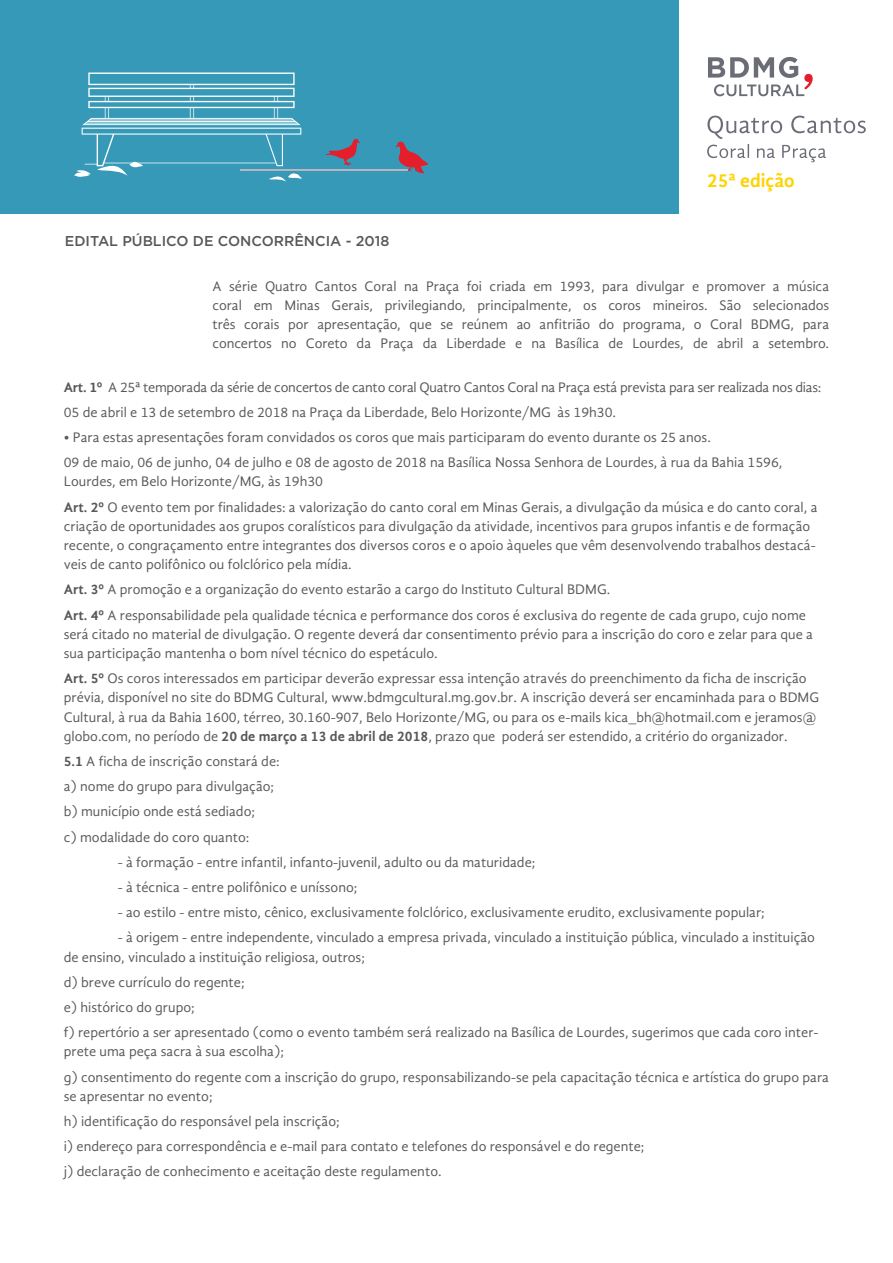
<style>
.page{position:relative;width:893px;height:1263px;background:#fff}
.page>*{position:absolute;margin:0;border:0;box-sizing:border-box;transform-origin:0 0}
.t1{font:700 19.5px "Gandhi Sans";color:#fed304}
.Texto{font:14.25px/19.2px "Gandhi Sans";color:#57585a}
.item{font:14.25px "Gandhi Sans";letter-spacing:-.02em;color:#57585a}
.t2{font:500 14.25px "Gotham";color:#57585a}
.s1{font-weight:700}
</style>
<div class="page">
<svg style="left:707px;top:116px;width:159px;height:46px"></svg>
<svg style="left:708px;top:57px;width:105px;height:39px"></svg>
<div style="left:0;top:0;width:678px;height:213px;background:#3599b7"></div>
<svg style="left:74px;top:73px;width:354px;height:109px"></svg>
<hr style="left:240px;top:170px;width:168px;height:1px;background:#fff">
<p class="t1" style="left:707px;top:169px;width:89px">25ª edição</p>
<p class="t2" style="left:65px;top:232px;width:326px">EDITAL PÚBLICO DE CONCORRÊNCIA - 2018</p>
<p class="Texto" style="left:213px;top:276px;width:618px;text-align:justify">A série Quatro Cantos Coral na Praça foi criada em 1993, para divulgar e promover a música coral em Minas Gerais, privilegiando, principalmente, os coros mineiros. São selecionados três corais por apresentação, que se reúnem ao anfitrião do programa, o Coral BDMG, para concertos no Coreto da Praça da Liberdade e na Basílica de Lourdes, de abril a setembro.</p>
<p class="item" style="left:64px;top:379px;width:759px"><span class="s1">Art. 1º</span> A 25ª temporada da série de concertos de canto coral Quatro Cantos Coral na Praça está prevista para ser realizada nos dias:</p>
<p class="Texto" style="left:64px;top:402px;width:554px">05 de abril e 13 de setembro de 2018 na Praça da Liberdade, Belo Horizonte/MG às 19h30.</p>
<p class="Texto" style="left:64px;top:428px;width:649px">• Para estas apresentações foram convidados os coros que mais participaram do evento durante os 25 anos.</p>
<p class="Texto" style="left:64px;top:453px;width:720px">09 de maio, 06 de junho, 04 de julho e 08 de agosto de 2018 na Basílica Nossa Senhora de Lourdes, à rua da Bahia 1596,<br>Lourdes, em Belo Horizonte/MG, às 19h30</p>
<p class="Texto" style="left:64px;top:497px;width:755px"><span class="s1">Art. 2º</span> O evento tem por finalidades: a valorização do canto coral em Minas Gerais, a divulgação da música e do canto coral, a criação de oportunidades aos grupos coralísticos para divulgação da atividade, incentivos para grupos infantis e de formação recente, o congraçamento entre integrantes dos diversos coros e o apoio àqueles que vêm desenvolvendo trabalhos destacá&shy;veis de canto polifônico ou folclórico pela mídia.</p>
<p class="Texto" style="left:64px;top:580px;width:548px"><span class="s1">Art. 3º</span> A promoção e a organização do evento estarão a cargo do Instituto Cultural BDMG.</p>
<p class="Texto" style="left:64px;top:605px;width:751px"><span class="s1">Art. 4º</span> A responsabilidade pela qualidade técnica e performance dos coros é exclusiva do regente de cada grupo, cujo nome será citado no material de divulgação. O regente deverá dar consentimento prévio para a inscrição do coro e zelar para que a sua participação mantenha o bom nível técnico do espetáculo.</p>
<p class="Texto" style="left:64px;top:669px;width:757px"><span class="s1">Art. 5º</span> Os coros interessados em participar deverão expressar essa intenção através do preenchimento da ficha de inscrição prévia, disponível no site do BDMG Cultural, www.bdmgcultural.mg.gov.br. A inscrição deverá ser encaminhada para o BDMG Cultural, à rua da Bahia 1600, térreo, 30.160-907, Belo Horizonte/MG, ou para os e-mails kica_bh@hotmail.com e jeramos@ globo.com, no período de <span class="s1">20 de março a 13 de abril de 2018</span>, prazo que poderá ser estendido, a critério do organizador.</p>
<p class="Texto" style="left:64px;top:752px;width:217px"><span class="s1">5.1</span> A ficha de inscrição constará de:</p>
<p class="Texto" style="left:64px;top:777px;width:212px">a) nome do grupo para divulgação;</p>
<p class="Texto" style="left:64px;top:802px;width:193px">b) município onde está sediado;</p>
<p class="Texto" style="left:64px;top:827px;width:187px">c) modalidade do coro quanto:</p>
<p class="Texto" style="left:118px;top:852px;width:419px">- à formação - entre infantil, infanto-juvenil, adulto ou da maturidade;</p>
<p class="Texto" style="left:118px;top:878px;width:241px">- à técnica - entre polifônico e uníssono;</p>
<p class="Texto" style="left:118px;top:903px;width:648px">- ao estilo - entre misto, cênico, exclusivamente folclórico, exclusivamente erudito, exclusivamente popular;</p>
<p class="Texto" style="left:64px;top:928px;width:753px;text-indent:54px">- à origem - entre independente, vinculado a empresa privada, vinculado a instituição pública, vinculado a instituição de ensino, vinculado a instituição religiosa, outros;</p>
<p class="Texto" style="left:64px;top:972px;width:182px">d) breve currículo do regente;</p>
<p class="Texto" style="left:64px;top:998px;width:132px">e) histórico do grupo;</p>
<p class="Texto" style="left:64px;top:1023px;width:756px">f) repertório a ser apresentado (como o evento também será realizado na Basílica de Lourdes, sugerimos que cada coro inter&shy;prete uma peça sacra à sua escolha);</p>
<p class="Texto" style="left:64px;top:1067px;width:767px">g) consentimento do regente com a inscrição do grupo, responsabilizando-se pela capacitação técnica e artística do grupo para se apresentar no evento;</p>
<p class="Texto" style="left:64px;top:1112px;width:278px">h) identificação do responsável pela inscrição;</p>
<p class="Texto" style="left:64px;top:1137px;width:582px">i) endereço para correspondência e e-mail para contato e telefones do responsável e do regente;</p>
<p class="Texto" style="left:64px;top:1162px;width:379px">j) declaração de conhecimento e aceitação deste regulamento.</p>
</div>
